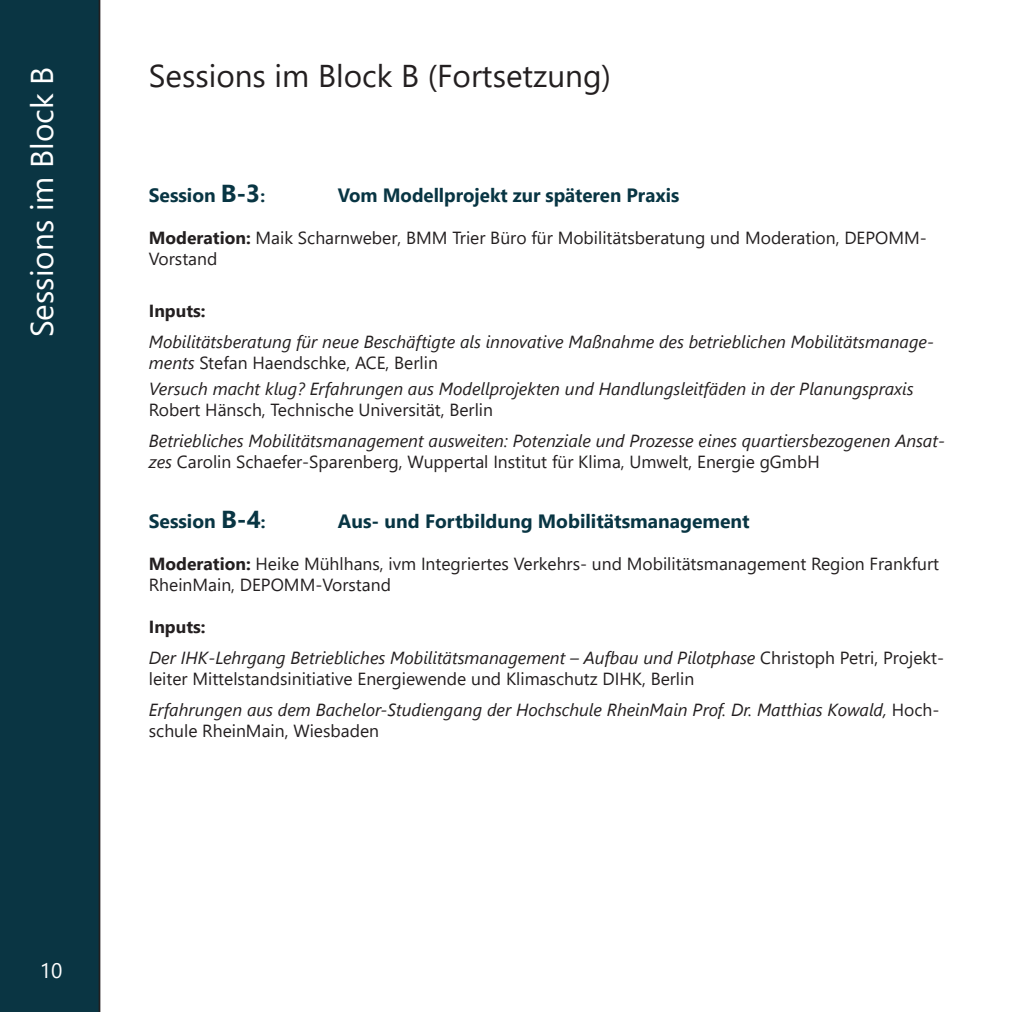
<style>
.page{position:relative;width:1017px;height:1012px;background:#fff}
.page>*{position:absolute;margin:0;border:0;box-sizing:border-box;transform-origin:0 0}
.t1{font:31.5px "Segoe UI";color:#231f20}
.t2{font:31.5px "Segoe UI";color:#fff}
.t3{font:21px "Segoe UI";color:#fff}
.t4{font:700 19.25px "Segoe UI";color:#083543}
.t5{font:italic 17.5px/21px "Segoe UI";color:#231f20}
.t6{font:17.5px/21px "Segoe UI";color:#231f20}
.t7{font:700 17.5px "Segoe UI";color:#231f20}
.s1{font-size:24.5px}
.s2{font-size:17.5px}
.s3{font-weight:700}
.s4{font-style:normal}
.s5{font-weight:700;font-style:normal}
</style>
<div class="page">
<div style="left:0;top:0;width:100px;height:1012px;background:#0a3543"></div>
<h1 class="t2" style="left:12px;top:337px;width:272px;rotate:-90deg">Sessions im Block B</h1>
<h1 class="t1" style="left:149px;top:47px;width:464px">Sessions im Block B (Fortsetzung)</h1>
<p class="t4" style="left:149px;top:177px;width:118px">Session <span class="s1">B-3</span><span class="s2">:</span></p>
<p class="t4" style="left:338px;top:177px;width:343px">Vom Modellprojekt zur späteren Praxis</p>
<p class="t6" style="left:149px;top:226px;width:780px"><span class="s3">Moderation:</span> Maik Scharnweber, BMM Trier Büro für Mobilitätsberatung und Moderation, DEPOMM-<br>Vorstand</p>
<p class="t7" style="left:149px;top:294px;width:58px">Inputs:</p>
<p class="t5" style="left:149px;top:330px;width:787px">Mobilitätsberatung für neue Beschäftigte als innovative Maßnahme des betrieblichen Mobilitätsmanage&shy;ments <span class="s4">Stefan Haendschke, ACE, Berlin</span></p>
<p class="t5" style="left:149px;top:377px;width:766px">Versuch macht klug? Erfahrungen aus Modellprojekten und Handlungsleitfäden in der Planungspraxis</p>
<p class="t6" style="left:149px;top:398px;width:346px">Robert Hänsch, Technische Universität, Berlin</p>
<p class="t5" style="left:149px;top:429px;width:798px">Betriebliches Mobilitätsmanagement ausweiten: Potenziale und Prozesse eines quartiersbezogenen Ansat&shy;zes <span class="s4">Carolin Schaefer-Sparenberg, Wuppertal Institut für Klima, Umwelt, Energie gGmbH</span></p>
<p class="t4" style="left:149px;top:503px;width:118px">Session <span class="s1">B-4</span><span class="s2">:</span></p>
<p class="t4" style="left:338px;top:503px;width:413px">Aus- und Fortbildung Mobilitätsmanagement</p>
<p class="t6" style="left:149px;top:552px;width:792px"><span class="s3">Moderation:</span> Heike Mühlhans, ivm Integriertes Verkehrs- und Mobilitätsmanagement Region Frankfurt<br>RheinMain, DEPOMM-Vorstand</p>
<p class="t5" style="left:149px;top:610px;width:797px;line-height:31px"><span class="s5">Inputs:<br></span>Der IHK-Lehrgang Betriebliches Mobilitätsmanagement – Aufbau und Pilotphase <span class="s4">Christoph Petri, Projekt-</span></p>
<p class="t5" style="left:149px;top:662px;width:792px;line-height:31px"><span class="s4">leiter Mittelstandsinitiative Energiewende und Klimaschutz DIHK, Berlin<br></span>Erfahrungen aus dem Bachelor-Studiengang der Hochschule RheinMain Prof. Dr. Matthias Kowald, <span class="s4">Hoch-</span></p>
<p class="t6" style="left:149px;top:719px;width:232px">schule RheinMain, Wiesbaden</p>
<p class="t3" style="left:40px;top:950px;width:24px">10</p>
</div>
